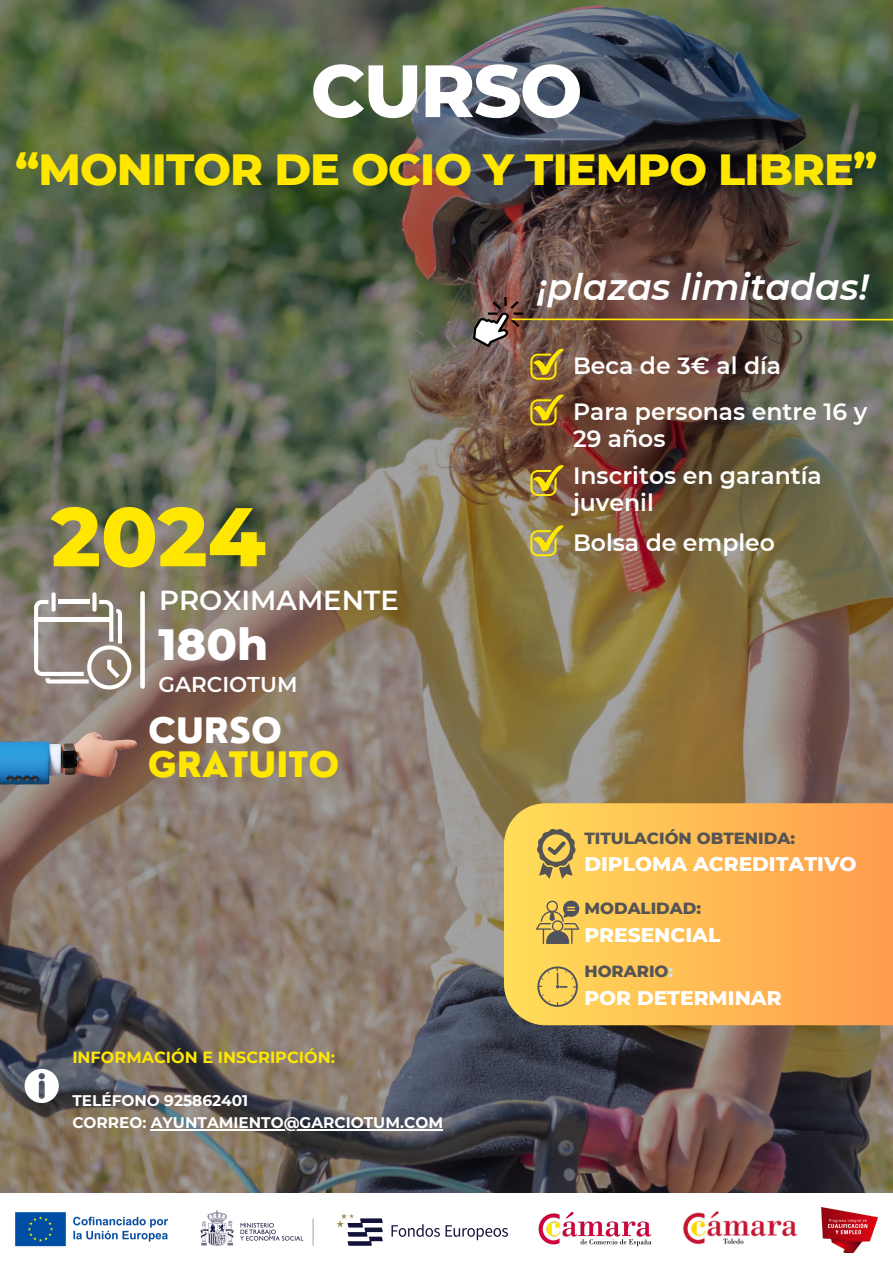
<style>
.page{position:relative;width:893px;height:1263px;background:#fff}
.page>*{position:absolute;margin:0;border:0;box-sizing:border-box;transform-origin:0 0}
.t1{font:800 83.1px "Montserrat";color:#ffe700}
.t2{font:800 73.88px "Montserrat";letter-spacing:-.02em;color:#fff}
.t3{font:800 44.7px "Montserrat";color:#fff}
.t4{font:800 44.55px "Montserrat";letter-spacing:-.02em;color:#ffe700}
.t5{font:italic 600 36.22px "Montserrat";color:#fff}
.t6{font:800 34.2px "Nourd";color:#ffe700}
.t7{font:800 34.2px "Nourd";color:#fff}
.t8{font:600 27.45px "Montserrat";color:#fff}
.t9{font:600 23.48px/27.1px "Montserrat";color:#fff}
.t10{font:600 21.45px "Montserrat";color:#fff}
.t11{font:800 20.17px "Montserrat";color:#fff}
.t12{font:800 16.5px "Montserrat";color:#545454}
.t13{font:700 16.12px "Montserrat";color:#ffe700}
.t14{font:700 15.38px/21.4px "Montserrat";color:#fff}
.s1{color:#c3e7ff}
</style>
<div class="page">
<img style="left:0;top:0;width:893px;height:1193px">
<svg style="left:34px;top:592px;width:97px;height:97px"></svg>
<div style="left:140px;top:593px;width:5px;height:93px;background:#fff"></div>
<img style="left:0;top:733px;width:137px;height:52px">
<svg style="left:504px;top:803px;width:389px;height:222px;background:#fdb953"></svg>
<svg style="left:537px;top:828px;width:38px;height:51px;background:#b69e55"></svg>
<svg style="left:536px;top:901px;width:43px;height:43px;background:#baa259"></svg>
<svg style="left:537px;top:966px;width:41px;height:41px;background:#e0be58"></svg>
<img style="left:538px;top:1211px;width:114px;height:36px">
<img style="left:683px;top:1211px;width:115px;height:34px">
<img style="left:15px;top:1212px;width:154px;height:35px">
<img style="left:200px;top:1209px;width:308px;height:37px">
<img style="left:821px;top:1207px;width:57px;height:45px">
<svg style="left:25px;top:1069px;width:34px;height:34px"></svg>
<svg style="left:530px;top:349px;width:34px;height:31px"></svg>
<svg style="left:530px;top:394px;width:34px;height:31px"></svg>
<svg style="left:530px;top:465px;width:34px;height:31px"></svg>
<img style="left:473px;top:297px;width:50px;height:49px">
<svg style="left:510px;top:318px;width:383px;height:3px"></svg>
<hr style="left:151px;top:1129px;width:292px;height:1px;background:#fff">
<svg style="left:530px;top:525px;width:34px;height:31px"></svg>
<p class="t2" style="left:311px;top:46px;width:273px">CURSO</p>
<p class="t4" style="left:15px;top:142px;width:864px">“MONITOR DE OCIO Y TIEMPO LIBRE”</p>
<h2 class="t1" style="left:51px;top:486px;width:216px">2024</h2>
<h5 class="t8" style="left:159px;top:583px;width:241px">PROXIMAMENTE</h5>
<p class="t3" style="left:158px;top:617px;width:111px">180h</p>
<p class="t10" style="left:158px;top:671px;width:141px">GARCIOTUM</p>
<p class="t7" style="left:148px;top:708px;width:135px">CURSO</p>
<p class="t6" style="left:148px;top:742px;width:193px">GRATUITO</p>
<p class="t13" style="left:72px;top:1047px;width:264px">INFORMACIÓN E INSCRIPCIÓN:</p>
<p class="t14" style="left:72px;top:1090px;width:372px">TELÉFONO 925862401<br>CORREO: AYUNTAMIENTO@GARCIOTUM.COM</p>
<h4 class="t5" style="left:537px;top:265px;width:333px">¡plazas limitadas!</h4>
<p class="t9" style="left:573px;top:352px;width:210px">Beca de 3€ al día</p>
<p class="t9" style="left:573px;top:398px;width:296px">Para personas entre 16 y<br>29 años</p>
<p class="t9" style="left:573px;top:462px;width:250px">Inscritos en garantía juvenil</p>
<p class="t9" style="left:573px;top:529px;width:203px">Bolsa de empleo</p>
<p class="t12" style="left:584px;top:828px;width:212px">TITULACIÓN OBTENIDA:</p>
<h1 class="t11" style="left:584px;top:852px;width:274px">DIPLOMA ACREDITATIVO</h1>
<p class="t12" style="left:584px;top:898px;width:118px">MODALIDAD:</p>
<p class="t11" style="left:584px;top:922px;width:138px">PRESENCIAL</p>
<h6 class="t12" style="left:584px;top:961px;width:90px">HORARIO<span class="s1">:</span></h6>
<p class="t11" style="left:584px;top:985px;width:199px">POR DETERMINAR</p>
</div>
